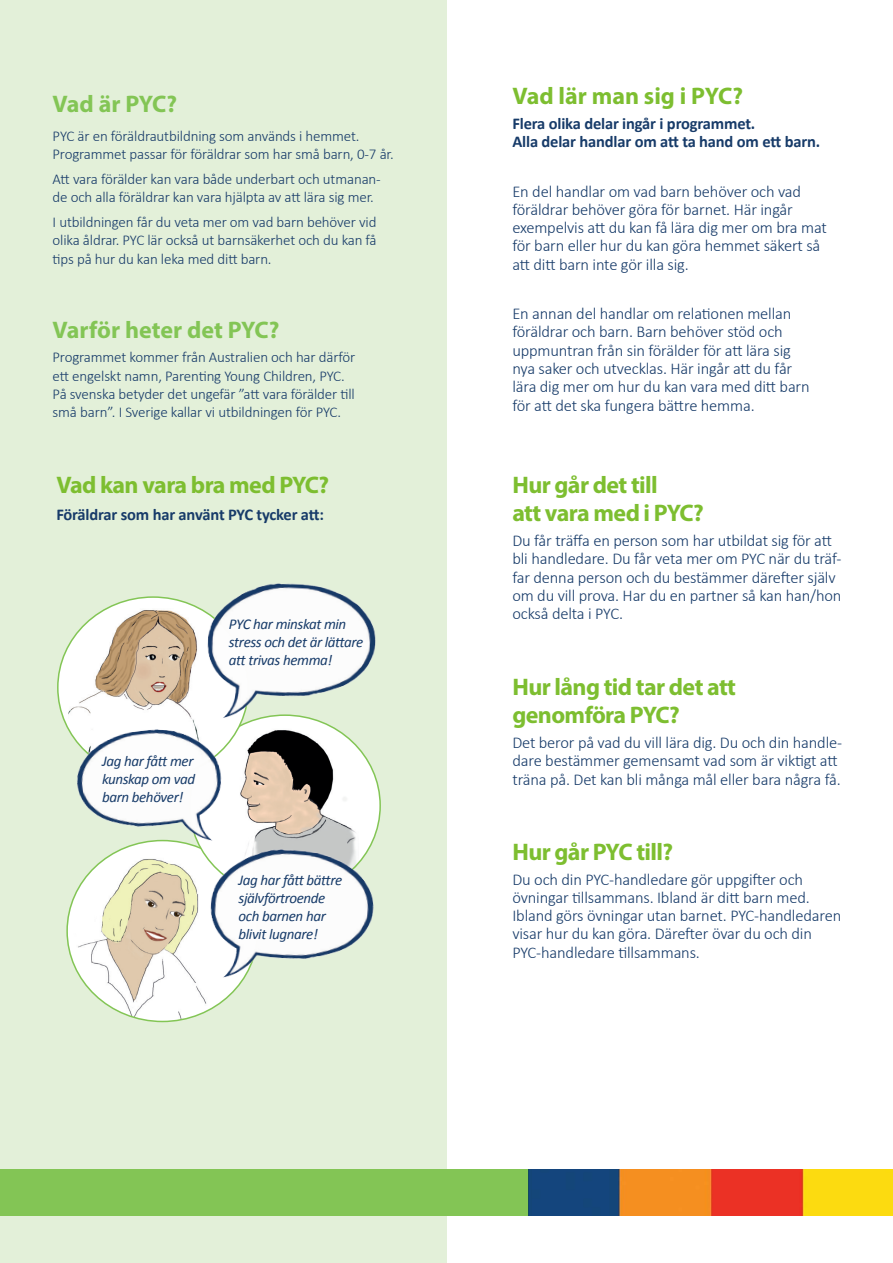
<style>
.page{position:relative;width:893px;height:1263px;background:#fff}
.page>*{position:absolute;margin:0;border:0;box-sizing:border-box;transform-origin:0 0}
.t1{font:700 24px/28.8px "Myriad Pro";letter-spacing:-.025em;color:#7dbe30}
.t2{font:700 24px "Myriad Pro";color:#83c555}
.t3{font:700 24px "Myriad Pro";color:#7dbe30}
.t4{font:300 16.5px/18.3px "Calibri";letter-spacing:-.01em;color:#173b69}
.t5{font:700 16.5px/18.3px "Calibri";letter-spacing:-.01em;color:#173b69}
.t6{font:300 15px/18.3px "Calibri";letter-spacing:-.01em;color:#173b69}
.t7{font:italic 15px/18px "Calibri";letter-spacing:-.025em;color:#173b69}
</style>
<div class="page">
<div style="left:0;top:0;width:446px;height:1263px;background:#e3f0d9"></div>
<img style="left:74px;top:859px;width:139px;height:162px">
<div style="left:190px;top:715px;width:190px;height:181px;background:#fff;border-radius:50%"></div>
<img style="left:240px;top:738px;width:128px;height:107px">
<img style="left:68px;top:602px;width:131px;height:126px">
<img style="left:67px;top:728px;width:159px;height:131px">
<img style="left:199px;top:583px;width:177px;height:155px">
<img style="left:199px;top:845px;width:175px;height:149px">
<div style="left:0;top:1169px;width:528px;height:47px;background:#83c555"></div>
<img style="left:528px;top:1169px;width:365px;height:46px">
<p class="t2" style="left:53px;top:88px;width:126px">Vad är PYC?</p>
<p class="t6" style="left:53px;top:127px;width:343px">PYC är en föräldrautbildning som används i hemmet.<br>Programmet passar för föräldrar som har små barn, 0-7 år.</p>
<p class="t6" style="left:53px;top:170px;width:330px">Att vara förälder kan vara både underbart och utmanan&shy;de och alla föräldrar kan vara hjälpta av att lära sig mer.</p>
<p class="t6" style="left:53px;top:213px;width:326px;text-align:justify">I utbildningen får du veta mer om vad barn behöver vid olika åldrar. PYC lär också ut barnsäkerhet och du kan få tips på hur du kan leka med ditt barn.</p>
<p class="t2" style="left:53px;top:314px;width:228px">Varför heter det PYC?</p>
<p class="t6" style="left:53px;top:348px;width:304px">Programmet kommer från Australien och har därför ett engelskt namn, Parenting Young Children, PYC.<br>På svenska betyder det ungefär ”att vara förälder till små barn”. I Sverige kallar vi utbildningen för PYC.</p>
<p class="t1" style="left:56px;top:469px;width:274px">Vad kan vara bra med PYC?</p>
<p class="t5" style="left:56px;top:505px;width:269px">Föräldrar som har använt PYC tycker att:</p>
<p class="t7" style="left:229px;top:614px;width:136px">PYC har minskat min stress och det är lättare att trivas hemma!</p>
<p class="t7" style="left:102px;top:751px;width:95px;text-align:justify">Jag har fått mer kunskap om vad barn behöver!</p>
<p class="t7" style="left:239px;top:870px;width:105px">Jag har fått bättre självförtroende och barnen har blivit lugnare!</p>
<p class="t3" style="left:512px;top:80px;width:232px">Vad lär man sig i PYC?</p>
<p class="t5" style="left:512px;top:114px;width:309px">Flera olika delar ingår i programmet.<br>Alla delar handlar om att ta hand om ett barn.</p>
<p class="t4" style="left:512px;top:182px;width:316px">En del handlar om vad barn behöver och vad föräldrar behöver göra för barnet. Här ingår exempelvis att du kan få lära dig mer om bra mat för barn eller hur du kan göra hemmet säkert så att ditt barn inte gör illa sig.</p>
<p class="t4" style="left:512px;top:304px;width:299px">En annan del handlar om relationen mellan föräldrar och barn. Barn behöver stöd och uppmuntran från sin förälder för att lära sig nya saker och utvecklas. Här ingår att du får lära dig mer om hur du kan vara med ditt barn för att det ska fungera bättre hemma.</p>
<p class="t1" style="left:512px;top:469px;width:193px">Hur går det till<br>att vara med i PYC?</p>
<p class="t4" style="left:512px;top:531px;width:331px">Du får träffa en person som har utbildat sig för att bli handledare. Du får veta mer om PYC när du träf&shy;far denna person och du bestämmer därefter själv om du vill prova. Har du en partner så kan han/hon också delta i PYC.</p>
<p class="t1" style="left:512px;top:671px;width:225px">Hur lång tid tar det att genomföra PYC?</p>
<p class="t4" style="left:512px;top:733px;width:331px">Det beror på vad du vill lära dig. Du och din handle&shy;dare bestämmer gemensamt vad som är viktigt att träna på. Det kan bli många mål eller bara några få.</p>
<p class="t1" style="left:512px;top:837px;width:162px">Hur går PYC till?</p>
<p class="t4" style="left:512px;top:870px;width:330px">Du och din PYC-handledare gör uppgifter och övningar tillsammans. Ibland är ditt barn med.<br>Ibland görs övningar utan barnet. PYC-handledaren visar hur du kan göra. Därefter övar du och din PYC-handledare tillsammans.</p>
</div>
